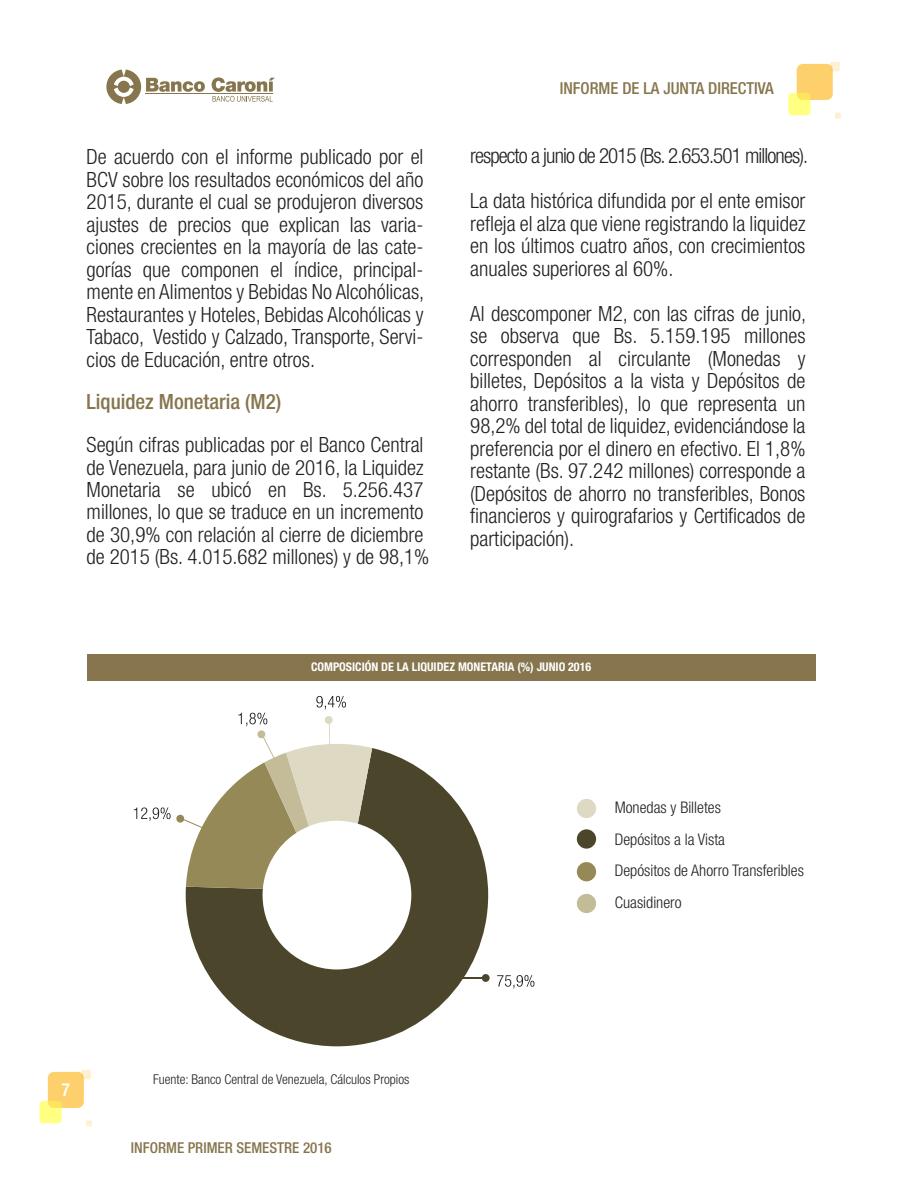
<style>
.page{position:relative;width:918px;height:1188px;background:#fff}
.page>*{position:absolute;margin:0;border:0;box-sizing:border-box;transform-origin:0 0}
.t1{font:300 condensed 21px/22.5px "Helvetica Neue LT Pro";color:#231f20;text-align:justify}
.t2{font:500 condensed 21px "Helvetica Neue LT Pro";color:#86754d}
.t3{font:500 condensed 18px "Helvetica Neue LT Pro";color:#fff}
.t4{font:500 condensed 16.5px "Helvetica Neue LT Pro";color:#86754d}
.t5{font:300 condensed 16.05px/31.5px "Helvetica Neue LT Pro";color:#231f20}
.t6{font:500 condensed 15px "Helvetica Neue LT Pro";color:#86754d}
.t7{font:300 condensed 13.5px "Helvetica Neue LT Pro";color:#231f20}
.t8{font:700 condensed 12px "Helvetica Neue LT Pro";color:#fff}
</style>
<div class="page">
<div style="left:577px;top:799px;width:19px;height:19px;background:#ddd9c3;border-radius:50%"></div>
<div style="left:577px;top:829px;width:19px;height:20px;background:#4b462b;border-radius:50%"></div>
<div style="left:577px;top:862px;width:19px;height:19px;background:#948957;border-radius:50%"></div>
<div style="left:577px;top:894px;width:19px;height:19px;background:#c4bb99;border-radius:50%"></div>
<div style="left:87px;top:654px;width:729px;height:26px;background:#86754d"></div>
<svg style="left:497px;top:975px;width:37px;height:14px"></svg>
<svg style="left:186px;top:748px;width:302px;height:298px;fill:#4b462b"></svg>
<svg style="left:134px;top:696px;width:238px;height:193px"></svg>
<div style="left:48px;top:1072px;width:36px;height:36px;background:#fdd06c;border-radius:6px"></div>
<svg style="left:39px;top:1101px;width:23px;height:22px"></svg>
<svg style="left:81px;top:1070px;width:10px;height:9px"></svg>
<svg style="left:86px;top:1120px;width:6px;height:6px"></svg>
<svg style="left:212px;top:77px;width:63px;height:25px"></svg>
<hr style="left:146px;top:93px;width:127px;height:1px;background:#86754d">
<svg style="left:106px;top:70px;width:99px;height:34px"></svg>
<div style="left:797px;top:64px;width:36px;height:36px;background:#fdd06c;border-radius:6px"></div>
<svg style="left:788px;top:93px;width:23px;height:22px"></svg>
<svg style="left:830px;top:62px;width:10px;height:9px"></svg>
<svg style="left:835px;top:112px;width:6px;height:6px"></svg>
<p class="t1" style="left:87px;top:145px;width:339px">De acuerdo con el informe publicado por el BCV sobre los resultados económicos del año 2015, durante el cual se produjeron diversos ajustes de precios que explican las varia&shy;ciones crecientes en la mayoría de las cate&shy;gorías que componen el índice, principal&shy;mente en Alimentos y Bebidas No Alcohólicas, Restaurantes y Hoteles, Bebidas Alcohólicas y Tabaco, Vestido y Calzado, Transporte, Servi&shy;cios de Educación, entre otros.</p>
<p class="t2" style="left:87px;top:389px;width:196px">Liquidez Monetaria (M2)</p>
<p class="t1" style="left:87px;top:433px;width:344px;text-align:left">Según cifras publicadas por el Banco Central de Venezuela, para junio de 2016, la Liquidez Monetaria se ubicó en Bs. 5.256.437 millones, lo que se traduce en un incremento de 30,9% con relación al cierre de diciembre de 2015 (Bs. 4.015.682 millones) y de 98,1%</p>
<p class="t4" style="left:560px;top:78px;width:215px">INFORME DE LA JUNTA DIRECTIVA</p>
<p class="t1" style="left:470px;top:133px;width:339px;line-height:45px">respecto a junio de 2015 (Bs. 2.653.501 millones).<br>La data histórica difundida por el ente emisor</p>
<p class="t1" style="left:470px;top:212px;width:337px">refleja el alza que viene registrando la liquidez en los últimos cuatro años, con crecimientos anuales superiores al 60%.</p>
<p class="t1" style="left:470px;top:302px;width:337px">Al descomponer M2, con las cifras de junio, se observa que Bs. 5.159.195 millones corresponden al circulante (Monedas y billetes, Depósitos a la vista y Depósitos de ahorro transferibles), lo que representa un 98,2% del total de liquidez, evidenciándose la preferencia por el dinero en efectivo. El 1,8% restante (Bs. 97.242 millones) corresponde a (Depósitos de ahorro no transferibles, Bonos financieros y quirografarios y Certificados de participación).</p>
<p class="t8" style="left:311px;top:660px;width:282px">COMPOSICIÓN DE LA LIQUIDEZ MONETARIA (%) JUNIO 2016</p>
<p class="t5" style="left:615px;top:792px;width:191px">Monedas y Billetes<br>Depósitos a la Vista<br>Depósitos de Ahorro Transferibles<br>Cuasidinero</p>
<p class="t3" style="left:62px;top:1079px;width:10px">7</p>
<p class="t7" style="left:153px;top:1072px;width:258px">Fuente: Banco Central de Venezuela, Cálculos Propios</p>
<p class="t6" style="left:131px;top:1139px;width:202px">INFORME PRIMER SEMESTRE 2016</p>
</div>
